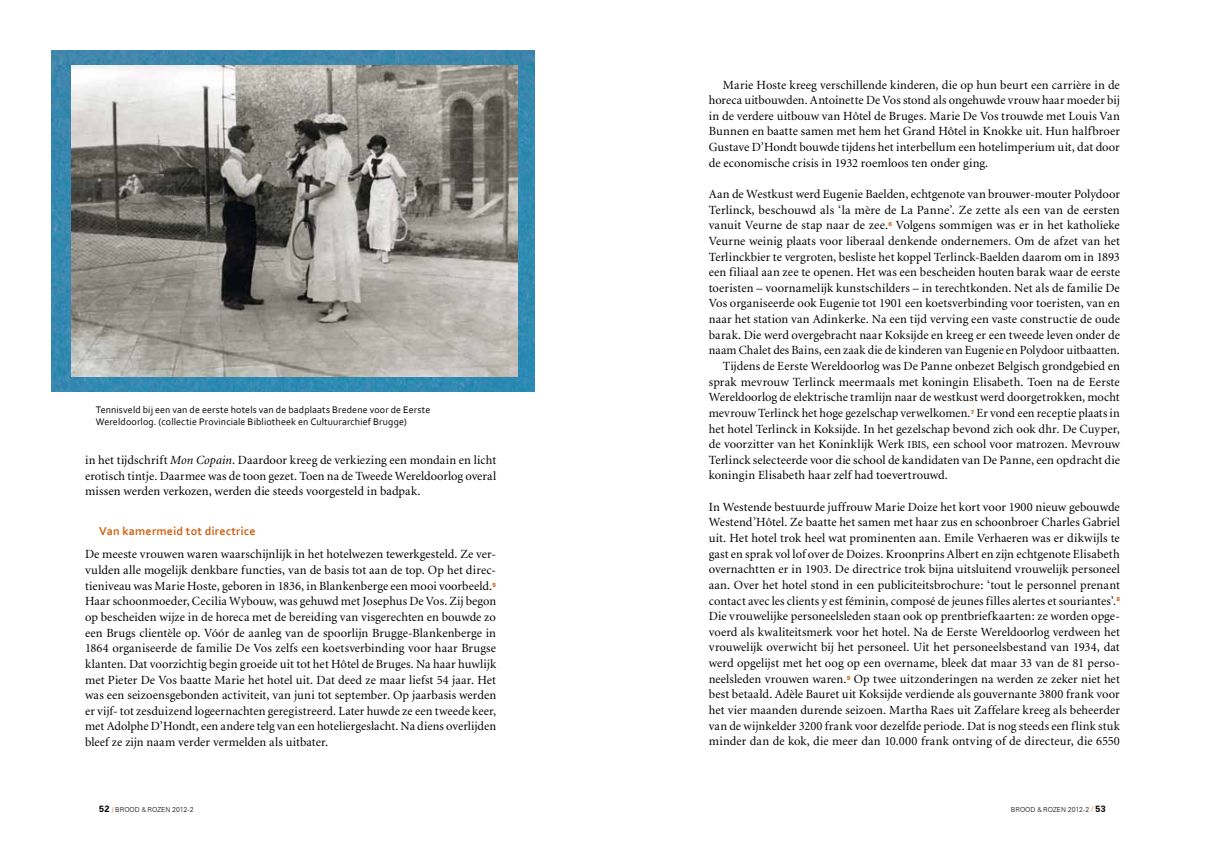
<style>
.page{position:relative;width:1205px;height:851px;background:#fff}
.page>*{position:absolute;margin:0;border:0;box-sizing:border-box;transform-origin:0 0}
.t1{font:12.5px/15.6px "Minion";letter-spacing:.005em;color:#000;text-align:justify}
.t2{font:700 12px "Corbel";color:#cf6011}
.t3{font:10px/12.5px "Corbel";letter-spacing:.01em;color:#000}
.t4{font:300 6.88px "Zurich BT";color:#000}
.t5{font:900 5.5px "Zurich BT";color:#cf6011}
.s1{font-style:italic}
.s2{font-family:"Minion Regular SC850";font-size:10.62px}
.s3{font-family:"Minion Regular SC850"}
.s4{font-weight:700;font-size:9px}
.s5{font-family:"Candara";font-weight:400;color:#cf6011}
.s6{font-family:"Futura BT"}
.s7{font-weight:400;color:#cf6011}
</style>
<div class="page">
<img style="left:52px;top:50px;width:483px;height:341px">
<img style="left:71px;top:65px;width:446px;height:311px">
<p class="t3" style="left:96px;top:403px;width:336px">Tennisveld bij een van de eerste hotels van de badplaats Bredene voor de Eerste<br>Wereldoorlog. (collectie Provinciale Bibliotheek en Cultuurarchief Brugge)</p>
<p class="t1" style="left:85px;top:452px;width:413px">in het tijdschrift <span class="s1">Mon Copain</span>. Daardoor kreeg de verkiezing een mondain en licht erotisch tintje. Daarmee was de toon gezet. Toen na de Tweede Wereldoorlog overal missen werden verkozen, werden die steeds voorgesteld in badpak.</p>
<p class="t2" style="left:99px;top:523px;width:158px">Van kamermeid tot directrice</p>
<p class="t1" style="left:85px;top:547px;width:413px">De meeste vrouwen waren waarschijnlijk in het hotelwezen tewerkgesteld. Ze ver&shy;vulden alle mogelijk denkbare functies, van de basis tot aan de top. Op het direc&shy;tieniveau was Marie Hoste, geboren in 1836, in Blankenberge een mooi voorbeeld.</p>
<p class="t5" style="left:492px;top:581px;width:5px">5</p>
<p class="t1" style="left:85px;top:594px;width:413px">Haar schoonmoeder, Cecilia Wybouw, was gehuwd met Josephus De Vos. Zij begon op bescheiden wijze in de horeca met de bereiding van visgerechten en bouwde zo een Brugs clientèle op. Vóór de aanleg van de spoorlijn Brugge-Blankenberge in 1864 organiseerde de familie De Vos zelfs een koetsverbinding voor haar Brugse klanten. Dat voorzichtig begin groeide uit tot het Hôtel de Bruges. Na haar huwlijk met Pieter De Vos baatte Marie het hotel uit. Dat deed ze maar liefst 54 jaar. Het was een seizoensgebonden activiteit, van juni tot september. Op jaarbasis werden er vijf- tot zesduizend logeernachten geregistreerd. Later huwde ze een tweede keer, met Adolphe D’Hondt, een andere telg van een hoteliergeslacht. Na diens overlijden bleef ze zijn naam verder vermelden als uitbater.</p>
<p class="t1" style="left:709px;top:77px;width:413px;text-indent:14px">Marie Hoste kreeg verschillende kinderen, die op hun beurt een carrière in de horeca uitbouwden. Antoinette De Vos stond als ongehuwde vrouw haar moeder bij in de verdere uitbouw van Hôtel de Bruges. Marie De Vos trouwde met Louis Van Bunnen en baatte samen met hem het Grand Hôtel in Knokke uit. Hun halfbroer Gustave D’Hondt bouwde tijdens het interbellum een hotelimperium uit, dat door de economische crisis in 1932 roemloos ten onder ging.</p>
<p class="t1" style="left:709px;top:187px;width:413px">Aan de Westkust werd Eugenie Baelden, echtgenote van brouwer-mouter Polydoor Terlinck, beschouwd als ‘la mère de La Panne’. Ze zette als een van de eersten vanuit Veurne de stap naar de zee.</p>
<p class="t5" style="left:888px;top:221px;width:5px">6</p>
<p class="t1" style="left:896px;top:218px;width:225px">Volgens sommigen was er in het katholieke</p>
<p class="t1" style="left:709px;top:233px;width:413px">Veurne weinig plaats voor liberaal denkende ondernemers. Om de afzet van het</p>
<p class="t1" style="left:709px;top:249px;width:412px">Terlinckbier te vergroten, besliste het koppel Terlinck-Baelden daarom om in 1893</p>
<p class="t1" style="left:709px;top:265px;width:413px">een filiaal aan zee te openen. Het was een bescheiden houten barak waar de eerste</p>
<p class="t1" style="left:709px;top:280px;width:412px">toeristen – voornamelijk kunstschilders – in terechtkonden. Net als de familie De</p>
<p class="t1" style="left:709px;top:296px;width:413px">Vos organiseerde ook Eugenie tot 1901 een koetsverbinding voor toeristen, van en</p>
<p class="t1" style="left:709px;top:312px;width:413px">naar het station van Adinkerke. Na een tijd verving een vaste constructie de oude</p>
<p class="t1" style="left:709px;top:327px;width:413px">barak. Die werd overgebracht naar Koksijde en kreeg er een tweede leven onder de</p>
<p class="t1" style="left:709px;top:343px;width:412px">naam Chalet des Bains, een zaak die de kinderen van Eugenie en Polydoor uitbaatten.</p>
<p class="t1" style="left:723px;top:358px;width:398px">Tijdens de Eerste Wereldoorlog was De Panne onbezet Belgisch grondgebied en</p>
<p class="t1" style="left:709px;top:374px;width:412px">sprak mevrouw Terlinck meermaals met koningin Elisabeth. Toen na de Eerste</p>
<p class="t1" style="left:709px;top:390px;width:412px">Wereldoorlog de elektrische tramlijn naar de westkust werd doorgetrokken, mocht</p>
<p class="t1" style="left:709px;top:405px;width:263px">mevrouw Terlinck het hoge gezelschap verwelkomen.</p>
<p class="t5" style="left:970px;top:408px;width:5px">7</p>
<p class="t1" style="left:709px;top:405px;width:413px;text-indent:268px">Er vond een receptie plaats in het hotel Terlinck in Koksijde. In het gezelschap bevond zich ook dhr. De Cuyper, de voorzitter van het Koninklijk Werk <span class="s2">ibis</span><span class="s3">,</span> een school voor matrozen. Mevrouw Terlinck selecteerde voor die school de kandidaten van De Panne, een opdracht die koningin Elisabeth haar zelf had toevertrouwd.</p>
<p class="t1" style="left:709px;top:499px;width:412px">In Westende bestuurde juffrouw Marie Doize het kort voor 1900 nieuw gebouwde Westend’Hôtel. Ze baatte het samen met haar zus en schoonbroer Charles Gabriel uit. Het hotel trok heel wat prominenten aan. Emile Verhaeren was er dikwijls te gast en sprak vol lof over de Doizes. Kroonprins Albert en zijn echtgenote Elisabeth overnachtten er in 1903. De directrice trok bijna uitsluitend vrouwelijk personeel aan. Over het hotel stond in een publiciteitsbrochure: ‘tout le personnel prenant contact avec les clients y est féminin, composé de jeunes filles alertes et souriantes’.</p>
<p class="t5" style="left:1116px;top:596px;width:5px">8</p>
<p class="t1" style="left:709px;top:608px;width:413px">Die vrouwelijke personeelsleden staan ook op prentbriefkaarten: ze worden opge&shy;voerd als kwaliteitsmerk voor het hotel. Na de Eerste Wereldoorlog verdween het vrouwelijk overwicht bij het personeel. Uit het personeelsbestand van 1934, dat werd opgelijst met het oog op een overname, bleek dat maar 33 van de 81 perso&shy;neelsleden vrouwen waren.</p>
<p class="t1" style="left:709px;top:671px;width:413px;text-indent:145px">Op twee uitzonderingen na werden ze zeker niet het best betaald. Adèle Bauret uit Koksijde verdiende als gouvernante 3800 frank voor het vier maanden durende seizoen. Martha Raes uit Zaffelare kreeg als beheerder van de wijnkelder 3200 frank voor dezelfde periode. Dat is nog steeds een flink stuk minder dan de kok, die meer dan 10.000 frank ontving of de directeur, die 6550</p>
<p class="t5" style="left:847px;top:674px;width:5px">9</p>
<p class="t4" style="left:99px;top:805px;width:96px"><span class="s4">52</span> <span class="s5">/</span> BROOD <span class="s6">&amp;</span> ROZEN 2012-2</p>
<p class="t4" style="left:1011px;top:805px;width:96px">BROOD <span class="s6">&amp;</span> ROZEN 2012-2 <span class="s7">/</span> <span class="s4">53</span></p>
</div>
